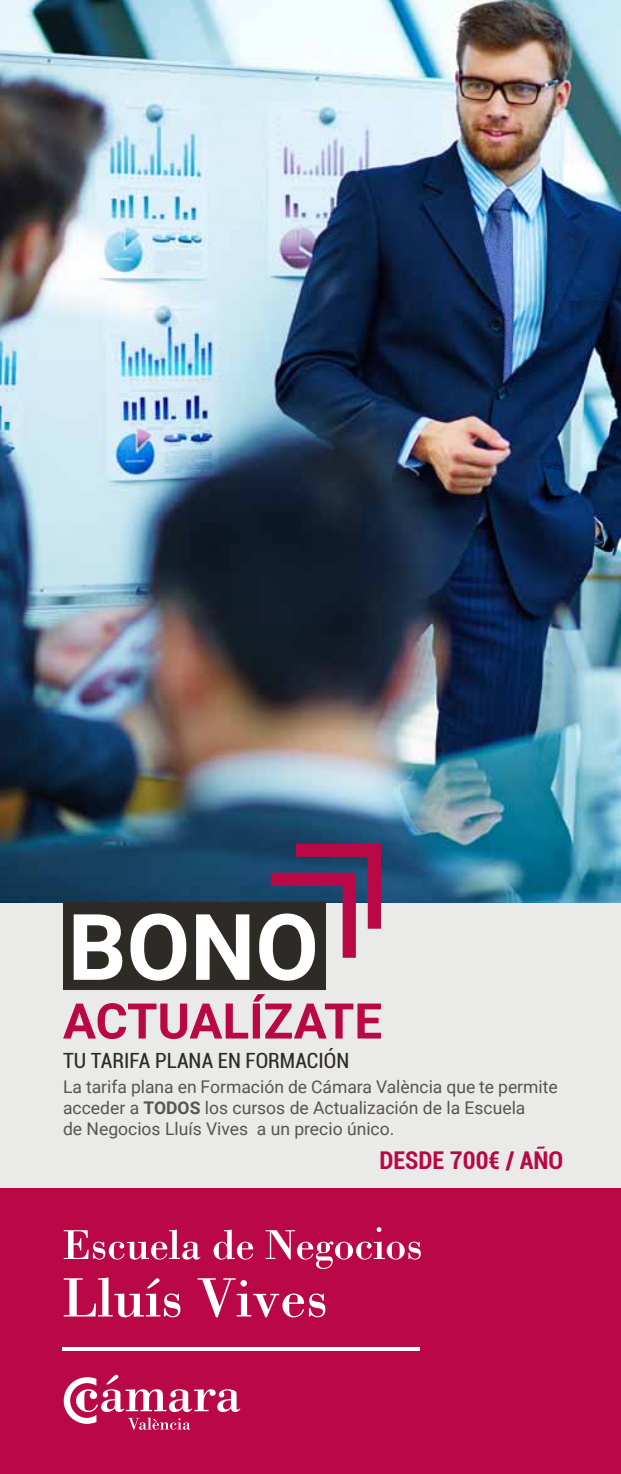
<style>
.page{position:relative;width:621px;height:1474px;background:#fff}
.page>*{position:absolute;margin:0;border:0;box-sizing:border-box;transform-origin:0 0}
.t1{font:700 condensed 24.5px "Roboto";color:#b90845}
.t2{font:condensed 21px "Roboto";color:#2e2a25}
.t3{font:17.5px/21px "Roboto";color:#585451}
.s1{font-weight:700}
</style>
<div class="page">
<img style="left:0;top:0;width:620px;height:903px">
<div style="left:0;top:1187px;width:620px;height:286px;background:#b90845"></div>
<div style="left:0;top:903px;width:620px;height:284px;background:#eaeae9"></div>
<div style="left:63px;top:902px;width:262px;height:88px;background:#2e2a25"></div>
<svg style="left:63px;top:994px;width:317px;height:45px"></svg>
<svg style="left:74px;top:914px;width:48px;height:65px"></svg>
<svg style="left:130px;top:913px;width:56px;height:67px"></svg>
<svg style="left:196px;top:914px;width:53px;height:65px"></svg>
<svg style="left:259px;top:843px;width:121px;height:137px"></svg>
<hr style="left:63px;top:1347px;width:356px;height:3px;background:#fff">
<svg style="left:64px;top:1229px;width:136px;height:30px"></svg>
<svg style="left:213px;top:1229px;width:40px;height:30px"></svg>
<svg style="left:265px;top:1227px;width:155px;height:41px"></svg>
<svg style="left:64px;top:1277px;width:116px;height:40px"></svg>
<svg style="left:197px;top:1278px;width:128px;height:39px"></svg>
<svg style="left:64px;top:1374px;width:176px;height:55px"></svg>
<p class="t2" style="left:63px;top:1045px;width:287px">TU TARIFA PLANA EN FORMACIÓN</p>
<p class="t3" style="left:63px;top:1075px;width:496px">La tarifa plana en Formación de Cámara València que te permite acceder a <span class="s1">TODOS</span> los cursos de Actualización de la Escuela<br>de Negocios Lluís Vives a un precio único.</p>
<h1 class="t1" style="left:379px;top:1142px;width:185px">DESDE 700€ / AÑO</h1>
</div>
